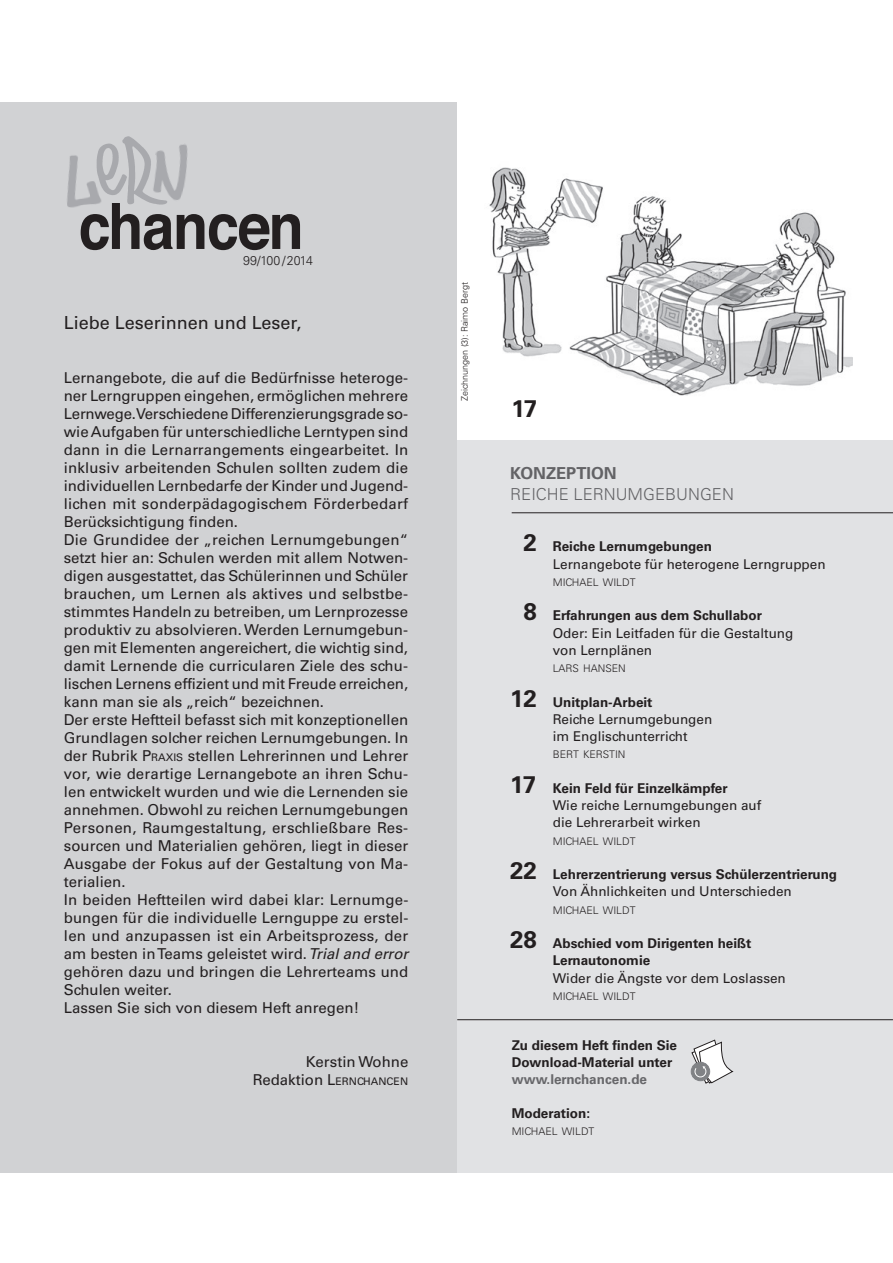
<style>
.page{position:relative;width:893px;height:1263px;background:#fff}
.page>*{position:absolute;margin:0;border:0;box-sizing:border-box;transform-origin:0 0}
.t1{font:700 64.05px "Helvetica";letter-spacing:-.02em;color:#231f20;scale:.9 1}
.t2{font:700 24px "Univers LT Std";color:#231f20}
.t3{font:18px "Univers LT Std";color:#231f20}
.t4{font:300 16.5px "Univers LT Std";color:#636366}
.t5{font:700 16.5px "Univers LT Std";color:#636366}
.t6{font:15px/18px "Univers LT Std";color:#231f20}
.t7{font:13.5px/17.2px "Univers LT Std";color:#231f20}
.t8{font:700 13.5px/17.2px "Univers LT Std";color:#231f20}
.t9{font:700 13.5px "Univers LT Std";color:#67676a}
.t10{font:300 12.75px "Univers LT Std";letter-spacing:-.025em;color:#231f20}
.t11{font:300 10.5px "Univers LT Std";color:#231f20}
.t12{font:10.5px "Univers LT Std";color:#231f20}
.t13{font:300 9px "Univers LT Std";color:#231f20}
.s1{font-style:inherit}
.s2{font-size:10.5px}
.s3{font-style:italic}
.s4{font-size:15px}
.s5{font-weight:700;font-size:24px;color:#e1e2e4}
.s6{font-weight:700;font-size:24px}
.s7{font-weight:700}
.s8{font-size:24px}
.s9{font-weight:400}
</style>
<div class="page">
<div style="left:444px;top:441px;width:449px;height:732px;background:#e1e2e4"></div>
<div style="left:0;top:102px;width:457px;height:1071px;background:#d1d2d4"></div>
<img style="left:67px;top:155px;width:34px;height:53px">
<img style="left:95px;top:144px;width:27px;height:52px">
<img style="left:122px;top:136px;width:45px;height:69px">
<img style="left:149px;top:139px;width:39px;height:63px">
<img style="left:489px;top:167px;width:364px;height:229px">
<hr style="left:512px;top:512px;width:381px;height:1px;background:#231f20">
<svg style="left:691px;top:1039px;width:42px;height:45px"></svg>
<hr style="left:457px;top:1019px;width:436px;height:1px;background:#231f20">
<h1 class="t1" style="left:79px;top:175px;width:252px">chancen</h1>
<p class="t10" style="left:243px;top:253px;width:71px">99/100 / 2014</p>
<p class="t3" style="left:64px;top:312px;width:239px">Liebe Leserinnen und Leser,</p>
<p class="t6" style="left:64px;top:369px;width:346px">Lernangebote, die auf die Bedürfnisse heteroge&shy;ner Lerngruppen eingehen, ermöglichen mehrere Lernwege.Verschiedene Differenzierungsgrade so&shy;wieAufgaben für unterschiedliche Lerntypen sind dann in die Lernarrangements eingearbeitet. In inklusiv arbeitenden Schulen sollten zudem die individuellen Lernbedarfe der Kinder und Jugend&shy;lichen mit sonderpädagogischem Förderbedarf Berücksichtigung finden.<br>Die Grundidee der „reichen Lernumgebungen“ setzt hier an: Schulen werden mit allem Notwen&shy;digen ausgestattet, das Schülerinnen und Schüler brauchen, um Lernen als aktives und selbstbe&shy;stimmtes Handeln zu betreiben, um Lernprozesse produktiv zu absolvieren. Werden Lernumgebun&shy;gen mit Elementen angereichert, die wichtig sind, damit Lernende die curricularen Ziele des schu&shy;lischen Lernens effizient und mit Freude erreichen, kann man sie als „reich“ bezeichnen.<br>Der erste Heftteil befasst sich mit konzeptionellen Grundlagen solcher reichen Lernumgebungen. In der Rubrik <span class="s1">P</span><span class="s2">RAXIS</span> stellen Lehrerinnen und Lehrer vor, wie derartige Lernangebote an ihren Schu&shy;len entwi ckelt wurden und wie die Lernenden sie annehmen. Obwohl zu reichen Lernumgebungen Personen, Raumgestaltung, erschließbare Res&shy;sourcen und Materialien gehören, liegt in dieser Ausgabe der Fokus auf der Gestaltung von Ma&shy;terialien.<br>In beiden Heftteilen wird dabei klar: Lernumge&shy;bungen für die individuelle Lernguppe zu erstel&shy;len und anzupassen ist ein Arbeitsprozess, der am besten in Teams geleistet wird. <span class="s3">Trial and error </span>gehören dazu und bringen die Lehrerteams und Schulen weiter.<br>Lassen Sie sich von diesem Heft anregen!</p>
<p class="t6" style="left:306px;top:1053px;width:104px">Kerstin Wohne</p>
<p class="t12" style="left:253px;top:1075px;width:157px"><span class="s4">Redaktion</span> <span class="s4">L</span>ERNCHANCEN</p>
<p class="t13" style="left:459px;top:401px;width:120px;rotate:-90deg">Zeichnungen (3): Raimo Bergt</p>
<h2 class="t2" style="left:511px;top:395px;width:27px">17</h2>
<p class="t5" style="left:510px;top:463px;width:108px">KONZEPTION</p>
<p class="t4" style="left:510px;top:484px;width:225px">REICHE LERNUMGEBUNGEN</p>
<p class="t7" style="left:553px;top:538px;width:274px;text-indent:-43px"><span class="s5">0</span><span class="s6">2</span> <span class="s7">Reiche Lernumgebungen<br></span>Lernangebote für heterogene Lerngruppen</p>
<p class="t11" style="left:553px;top:576px;width:84px">MICHAEL WILDT</p>
<p class="t7" style="left:553px;top:607px;width:242px;text-indent:-43px"><span class="s5">0</span><span class="s6">8</span> <span class="s7">Erfahrungen aus dem Schullabor<br></span>Oder: Ein Leitfaden für die Gestaltung von Lernplänen</p>
<p class="t11" style="left:553px;top:662px;width:75px">LARS HANSEN</p>
<p class="t7" style="left:553px;top:693px;width:161px;text-indent:-43px"><span class="s6">12</span> <span class="s7">Unitplan-Arbeit<br></span>Reiche Lernumgebungen im Englischunterricht</p>
<p class="t11" style="left:553px;top:748px;width:74px">BERT KERSTIN</p>
<p class="t7" style="left:553px;top:780px;width:210px;text-indent:-43px"><span class="s6">17</span> <span class="s7">Kein Feld für Einzelkämpfer<br></span>Wie reiche Lernumgebungen auf die Lehrerarbeit wirken</p>
<p class="t11" style="left:553px;top:835px;width:84px">MICHAEL WILDT</p>
<p class="t8" style="left:510px;top:866px;width:328px;text-align:center"><span class="s8">22</span> Lehrerzentrierung versus Schülerzentrierung<br><span class="s9">Von Ähnlichkeiten und Unterschieden</span></p>
<p class="t11" style="left:553px;top:904px;width:84px">MICHAEL WILDT</p>
<p class="t8" style="left:553px;top:935px;width:200px;text-indent:-43px"><span class="s8">28</span> Abschied vom Dirigenten heißt<br>Lernautonomie</p>
<p class="t7" style="left:553px;top:969px;width:235px">Wider die Ängste vor dem Loslassen</p>
<p class="t11" style="left:553px;top:990px;width:84px">MICHAEL WILDT</p>
<p class="t8" style="left:512px;top:1036px;width:167px">Zu diesem Heft finden Sie<br>Download-Material unter</p>
<p class="t9" style="left:512px;top:1071px;width:137px">www.lernchancen.de</p>
<p class="t8" style="left:512px;top:1104px;width:80px">Moderation:</p>
<p class="t11" style="left:512px;top:1125px;width:84px">MICHAEL WILDT</p>
</div>
